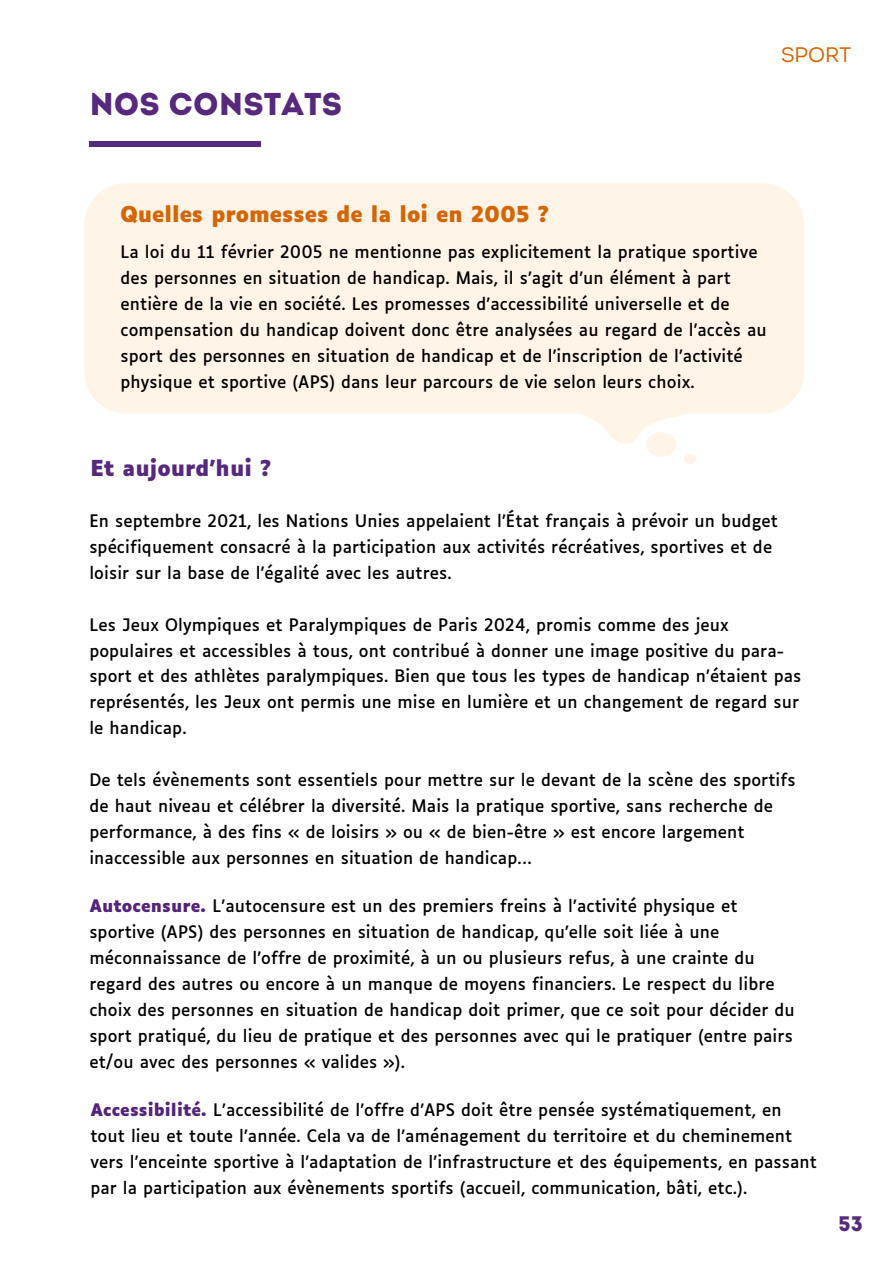
<style>
.page{position:relative;width:893px;height:1264px;background:#fff}
.page>*{position:absolute;margin:0;border:0;box-sizing:border-box;transform-origin:0 0}
.t1{font:31.5px "Intro";color:#57297d}
.t2{font:700 21px "Luciole";color:#d46600}
.t3{font:700 21px "Luciole";color:#57297d}
.t4{font:21px "Intro";color:#d46600}
.t5{font:21px "Intro";color:#57297d}
.t6{font:16.5px/26px "Luciole";letter-spacing:.005em;color:#000}
.s1{font-weight:700;color:#54247b}
</style>
<div class="page">
<div style="left:89px;top:141px;width:171px;height:6px;background:#57297d"></div>
<div style="left:84px;top:183px;width:720px;height:230px;background:#fff4e7"></div>
<svg style="left:549px;top:298px;width:167px;height:166px"></svg>
<img style="left:117px;top:201px;width:435px;height:30px">
<h1 class="t1" style="left:89px;top:92px;width:254px">NOS CONSTATS</h1>
<p class="t4" style="left:781px;top:46px;width:71px">SPORT</p>
<p class="t2" style="left:120px;top:205px;width:430px">Quelles promesses de la loi en 2005 ?</p>
<p class="t6" style="left:120px;top:240px;width:647px">La loi du 11 février 2005 ne mentionne pas explicitement la pratique sportive des personnes en situation de handicap. Mais, il s’agit d’un élément à part entière de la vie en société. Les promesses d’accessibilité universelle et de compensation du handicap doivent donc être analysées au regard de l’accès au sport des personnes en situation de handicap et de l’inscription de l’activité physique et sportive (APS) dans leur parcours de vie selon leurs choix.</p>
<p class="t3" style="left:90px;top:459px;width:183px">Et aujourd’hui ?</p>
<p class="t6" style="left:89px;top:509px;width:690px">En septembre 2021, les Nations Unies appelaient l’État français à prévoir un budget spécifiquement consacré à la participation aux activités récréatives, sportives et de loisir sur la base de l’égalité avec les autres.</p>
<p class="t6" style="left:89px;top:613px;width:713px">Les Jeux Olympiques et Paralympiques de Paris 2024, promis comme des jeux populaires et accessibles à tous, ont contribué à donner une image positive du para&shy;sport et des athlètes paralympiques. Bien que tous les types de handicap n’étaient pas représentés, les Jeux ont permis une mise en lumière et un changement de regard sur le handicap.</p>
<p class="t6" style="left:89px;top:768px;width:707px">De tels évènements sont essentiels pour mettre sur le devant de la scène des sportifs de haut niveau et célébrer la diversité. Mais la pratique sportive, sans recherche de performance, à des fins « de loisirs » ou « de bien-être » est encore largement inaccessible aux personnes en situation de handicap…</p>
<p class="t6" style="left:89px;top:894px;width:707px"><span class="s1">Autocensure.</span> L’autocensure est un des premiers freins à l’activité physique et sportive (APS) des personnes en situation de handicap, qu’elle soit liée à une méconnaissance de l’offre de proximité, à un ou plusieurs refus, à une crainte du regard des autres ou encore à un manque de moyens financiers. Le respect du libre choix des personnes en situation de handicap doit primer, que ce soit pour décider du sport pratiqué, du lieu de pratique et des personnes avec qui le pratiquer (entre pairs et/ou avec des personnes « valides »).</p>
<p class="t6" style="left:90px;top:1098px;width:728px"><span class="s1">Accessibilité.</span> L’accessibilité de l’offre d’APS doit être pensée systématiquement, en tout lieu et toute l’année. Cela va de l’aménagement du territoire et du cheminement vers l’enceinte sportive à l’adaptation de l’infrastructure et des équipements, en passant par la participation aux évènements sportifs (accueil, communication, bâti, etc.).</p>
<p class="t5" style="left:838px;top:1215px;width:26px">53</p>
</div>
